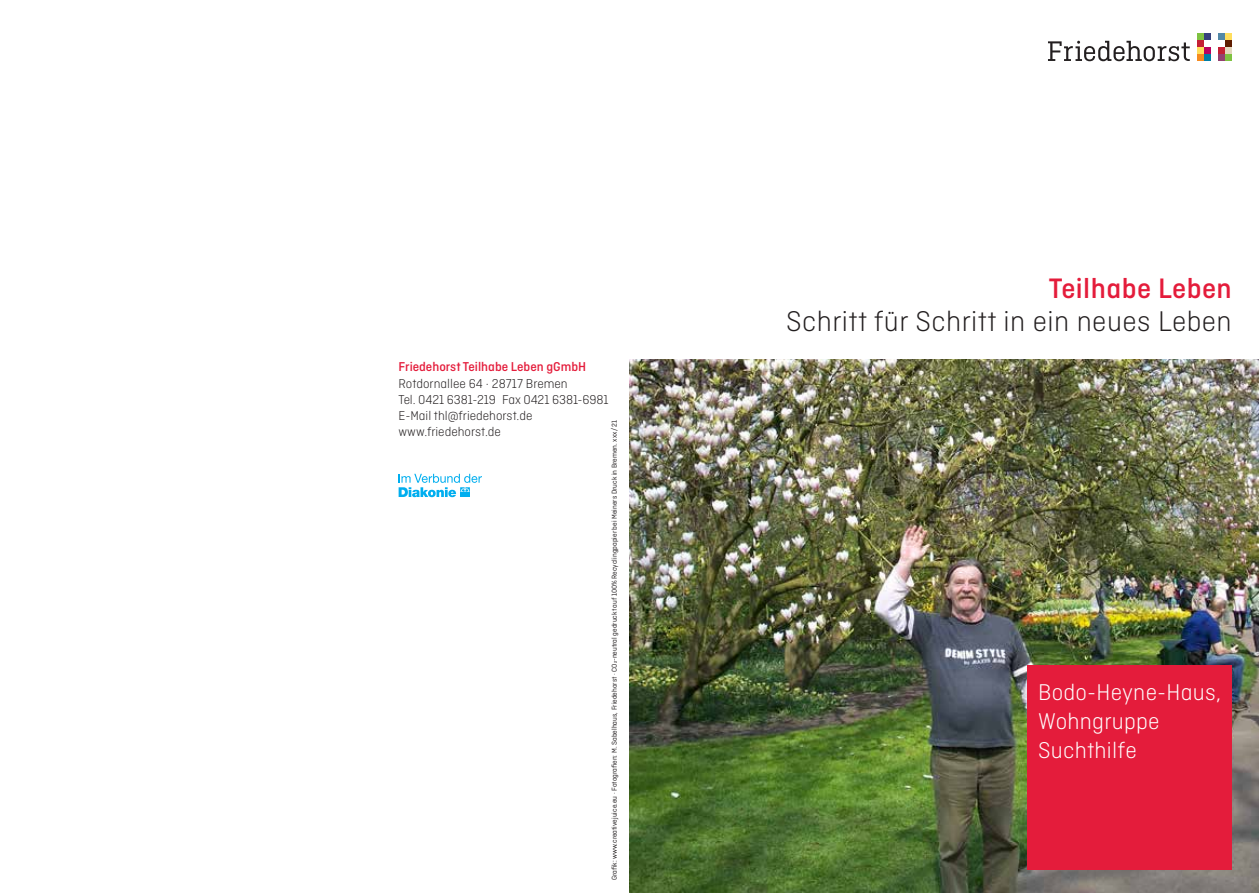
<style>
.page{position:relative;width:1259px;height:893px;background:#fff}
.page>*{position:absolute;margin:0;border:0;box-sizing:border-box;transform-origin:0 0}
.t1{font:300 30px "Ciutadella";letter-spacing:.015em;color:#231f20}
.t2{font:500 29.7px "Ciutadella";letter-spacing:.015em;color:#e41c3b}
.t3{font:300 24px/28.8px "Ciutadella";letter-spacing:.01em;color:#fff}
.t4{font:300 13.5px/16.2px "Ciutadella";color:#231f20}
.t5{font:500 13.5px "Ciutadella";color:#e41c3b}
.t6{font:7.5px "Ciutadella";color:#231f20}
</style>
<div class="page">
<div style="left:1197px;top:55px;width:7px;height:6px;background:#f68b1f"></div>
<div style="left:1197px;top:48px;width:7px;height:6px;background:#ffde5d"></div>
<div style="left:1197px;top:41px;width:7px;height:6px;background:#c42034"></div>
<div style="left:1197px;top:34px;width:7px;height:6px;background:#7fc241"></div>
<svg style="left:1205px;top:48px;width:6px;height:13px"></svg>
<svg style="left:1205px;top:34px;width:6px;height:6px"></svg>
<svg style="left:1218px;top:34px;width:13px;height:27px"></svg>
<svg style="left:1048px;top:41px;width:141px;height:20px"></svg>
<img style="left:629px;top:360px;width:630px;height:533px">
<div style="left:1027px;top:665px;width:204px;height:204px;background:#e41c3b"></div>
<svg style="left:398px;top:474px;width:84px;height:23px"></svg>
<h3 class="t5" style="left:398px;top:359px;width:189px">Friedehorst Teilhabe Leben gGmbH</h3>
<h3 class="t4" style="left:398px;top:375px;width:211px">Rotdornallee 64 · 28717 Bremen<br>Tel. 0421 6381-219 Fax 0421 6381-6981<br>E-Mail thl@friedehorst.de www.friedehorst.de</h3>
<p class="t6" style="left:610px;top:880px;width:462px;rotate:-90deg">Grafik: www.creativejuice.eu · Fotografien: M. Sabelhaus, Friedehorst · CO2-neutral gedruckt auf 100% Recyclingpapier bei Meiners Druck in Bremen. xxx /21</p>
<h2 class="t2" style="left:1048px;top:272px;width:184px">Teilhabe Leben</h2>
<h1 class="t1" style="left:786px;top:306px;width:447px">Schritt für Schritt in ein neues Leben</h1>
<h3 class="t3" style="left:1038px;top:678px;width:184px">Bodo-Heyne-Haus,<br>Wohngruppe<br>Suchthilfe</h3>
</div>
